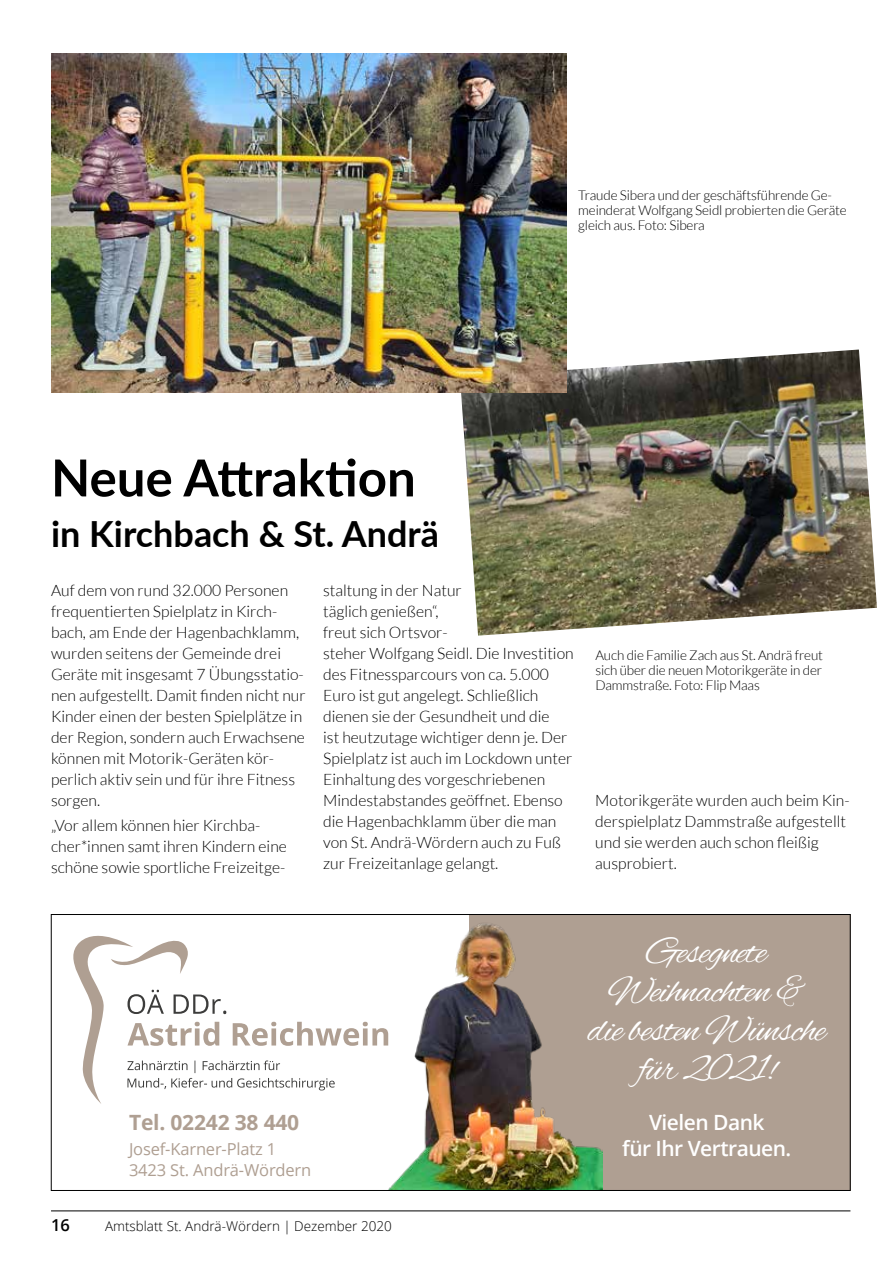
<style>
.page{position:relative;width:893px;height:1263px;background:#fff}
.page>*{position:absolute;margin:0;border:0;box-sizing:border-box;transform-origin:0 0}
.t1{font:700 51px "Lato";color:#000}
.t2{font:39px/39px "Alex Brush";letter-spacing:-.025em;color:#fff;text-align:center}
.t3{font:700 36px "Lato";color:#000}
.t4{font:600 21px/25.5px "Open Sans";letter-spacing:-.025em;color:#fff;text-align:center}
.t5{font:700 21px "Open Sans";letter-spacing:-.01em;color:#af9f92}
.t6{font:16.5px/21px "Open Sans";letter-spacing:-.01em;color:#af9f92}
.t7{font:600 16.5px "Open Sans";color:#000}
.t8{font:300 15.75px/21px "Lato";color:#000}
.t9{font:300 13.5px/15px "Lato";letter-spacing:-.01em;color:#000}
.t10{font:300 13.5px "Open Sans";color:#000}
</style>
<div class="page">
<hr style="left:51px;top:1210px;width:799px;height:1px;background:#000">
<div style="left:469px;top:914px;width:382px;height:277px;background:#af9f92"></div>
<img style="left:388px;top:923px;width:215px;height:266px">
<img style="left:461px;top:349px;width:416px;height:287px">
<img style="left:51px;top:53px;width:516px;height:340px">
<svg style="left:73px;top:935px;width:315px;height:169px"></svg>
<h1 class="t1" style="left:51px;top:440px;width:366px">Neue Attraktion</h1>
<h3 class="t3" style="left:51px;top:507px;width:390px">in Kirchbach &amp; St. Andrä</h3>
<p class="t9" style="left:578px;top:187px;width:270px">Traude Sibera und der geschäftsführende Ge&shy;meinderat Wolfgang Seidl probierten die Geräte gleich aus. Foto: Sibera</p>
<p class="t8" style="left:51px;top:580px;width:256px">Auf dem von rund 32.000 Personen frequentierten Spielplatz in Kirch&shy;bach, am Ende der Hagenbachklamm, wurden seitens der Gemeinde drei Geräte mit insgesamt 7 Übungsstatio&shy;nen aufgestellt. Damit finden nicht nur Kinder einen der besten Spielplätze in der Region, sondern auch Erwachsene können mit Motorik-Geräten kör&shy;perlich aktiv sein und für ihre Fitness sorgen.</p>
<p class="t8" style="left:51px;top:815px;width:237px">„Vor allem können hier Kirchba&shy;cher*innen samt ihren Kindern eine schöne sowie sportliche Freizeitge-</p>
<p class="t8" style="left:323px;top:580px;width:252px">staltung in der Natur<br>täglich genießen“,<br>freut sich Ortsvor-<br>steher Wolfgang Seidl. Die Investition des Fitnessparcours von ca. 5.000<br>Euro ist gut angelegt. Schließlich dienen sie der Gesundheit und die<br>ist heutzutage wichtiger denn je. Der<br>Spielplatz ist auch im Lockdown unter<br>Einhaltung des vorgeschriebenen<br>Mindestabstandes geöffnet. Ebenso die Hagenbachklamm über die man von St. Andrä-Wördern auch zu Fuß zur Freizeitanlage gelangt.</p>
<p class="t9" style="left:595px;top:648px;width:229px;text-align:justify">Auch die Familie Zach aus St. Andrä freut sich über die neuen Motorikgeräte in der Dammstraße. Foto: Flip Maas</p>
<p class="t8" style="left:595px;top:790px;width:256px">Motorikgeräte wurden auch beim Kin&shy;derspielplatz Dammstraße aufgestellt und sie werden auch schon fleißig ausprobiert.</p>
<h3 class="t5" style="left:129px;top:1107px;width:172px">Tel. 02242 38 440</h3>
<p class="t6" style="left:129px;top:1138px;width:184px">Josef-Karner-Platz 1<br>3423 St. Andrä-Wördern</p>
<p class="t7" style="left:51px;top:1214px;width:20px">16</p>
<p class="t10" style="left:105px;top:1217px;width:288px">Amtsblatt St. Andrä-Wördern | Dezember 2020</p>
<h2 class="t2" style="left:588px;top:935px;width:239px">Gesegnete<br>Weihnachten &amp; die besten Wünsche für 2021!</h2>
<h3 class="t4" style="left:622px;top:1109px;width:171px">Vielen Dank<br>für Ihr Vertrauen.</h3>
</div>
